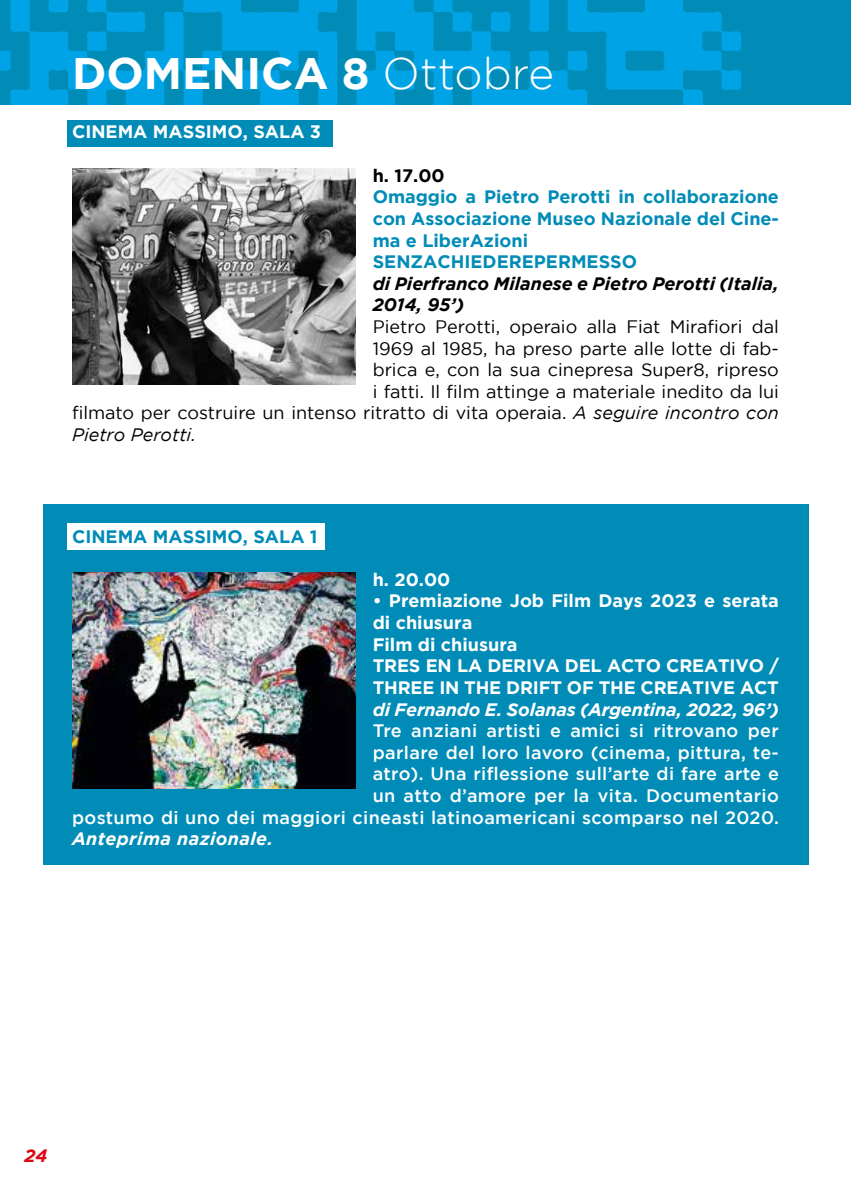
<style>
.page{position:relative;width:851px;height:1191px;background:#fff}
.page>*{position:absolute;margin:0;border:0;box-sizing:border-box;transform-origin:0 0}
.t1{font:700 44px "Gotham";color:#fff}
.t2{font:18px "Gotham";color:#000}
.t3{font:500 18px/21.6px "Gotham";letter-spacing:.02em;color:#fff;text-align:right}
.t4{font:700 18px/21.6px "Gotham";color:#fff}
.t5{font:700 18px/21.6px "Gotham";color:#008cb7}
.t6{font:italic 700 18px/21.6px "Gotham";color:#000}
.t7{font:italic 700 18px "Gotham";letter-spacing:-.01em;color:#fff}
.t8{font:italic 700 18px "Gotham";letter-spacing:.02em;color:#fff}
.t9{font:italic 18px "Gotham";color:#000}
.t10{font:700 18px "Gotham";color:#000}
.t11{font:italic 700 18px "Gotham";color:#d90912}
.s1{font-weight:300}
.s2{font-style:italic}
</style>
<div class="page">
<div style="left:43px;top:504px;width:765px;height:360px;background:#008cb7"></div>
<div style="left:0;top:0;width:850px;height:105px;background:#008cb7"></div>
<img style="left:0;top:0;width:742px;height:105px">
<div style="left:67px;top:523px;width:257px;height:26px;background:#fff"></div>
<div style="left:67px;top:120px;width:265px;height:26px;background:#008cb7"></div>
<img style="left:72px;top:572px;width:283px;height:216px">
<img style="left:72px;top:168px;width:283px;height:216px">
<h1 class="t1" style="left:72px;top:48px;width:483px">DOMENICA 8 <span class="s1">Ottobre</span></h1>
<p class="t4" style="left:72px;top:121px;width:250px">CINEMA MASSIMO, SALA 3</p>
<p class="t10" style="left:372px;top:165px;width:73px">h. 17.00</p>
<p class="t5" style="left:372px;top:186px;width:407px">Omaggio a Pietro Perotti in collaborazione con Associazione Museo Nazionale del Cine&shy;ma e LiberAzioni<br>SENZACHIEDEREPERMESSO</p>
<p class="t6" style="left:372px;top:272px;width:407px">di Pierfranco Milanese e Pietro Perotti (Italia,<br>2014, 95’)</p>
<p class="t2" style="left:372px;top:317px;width:407px">Pietro Perotti, operaio alla Fiat Mirafiori dal</p>
<p class="t2" style="left:372px;top:338px;width:407px">1969 al 1985, ha preso parte alle lotte di fab-</p>
<p class="t2" style="left:372px;top:360px;width:407px">brica e, con la sua cinepresa Super8, ripreso</p>
<p class="t2" style="left:372px;top:381px;width:407px">i fatti. Il film attinge a materiale inedito da lui</p>
<p class="t2" style="left:72px;top:403px;width:708px">filmato per costruire un intenso ritratto di vita operaia. <span class="s2">A seguire incontro con</span></p>
<p class="t9" style="left:72px;top:425px;width:125px">Pietro Perotti.</p>
<p class="t5" style="left:72px;top:525px;width:247px">CINEMA MASSIMO, SALA 1</p>
<p class="t4" style="left:372px;top:568px;width:79px">h. 20.00</p>
<p class="t4" style="left:372px;top:590px;width:407px">• Premiazione Job Film Days 2023 e serata di chiusura<br>Film di chiusura<br>TRES EN LA DERIVA DEL ACTO CREATIVO /<br>THREE IN THE DRIFT OF THE CREATIVE ACT</p>
<p class="t7" style="left:372px;top:698px;width:407px">di Fernando E. Solanas (Argentina, 2022, 96’)</p>
<p class="t3" style="left:72px;top:719px;width:708px">Tre anziani artisti e amici si ritrovano per<br>parlare del loro lavoro (cinema, pittura, te-<br>atro). Una riflessione sull’arte di fare arte e<br>un atto d’amore per la vita. Documentario<br>postumo di uno dei maggiori cineasti latinoamericani scomparso nel 2020.</p>
<p class="t8" style="left:72px;top:828px;width:203px">Anteprima nazionale.</p>
<p class="t11" style="left:25px;top:1144px;width:24px">24</p>
</div>
